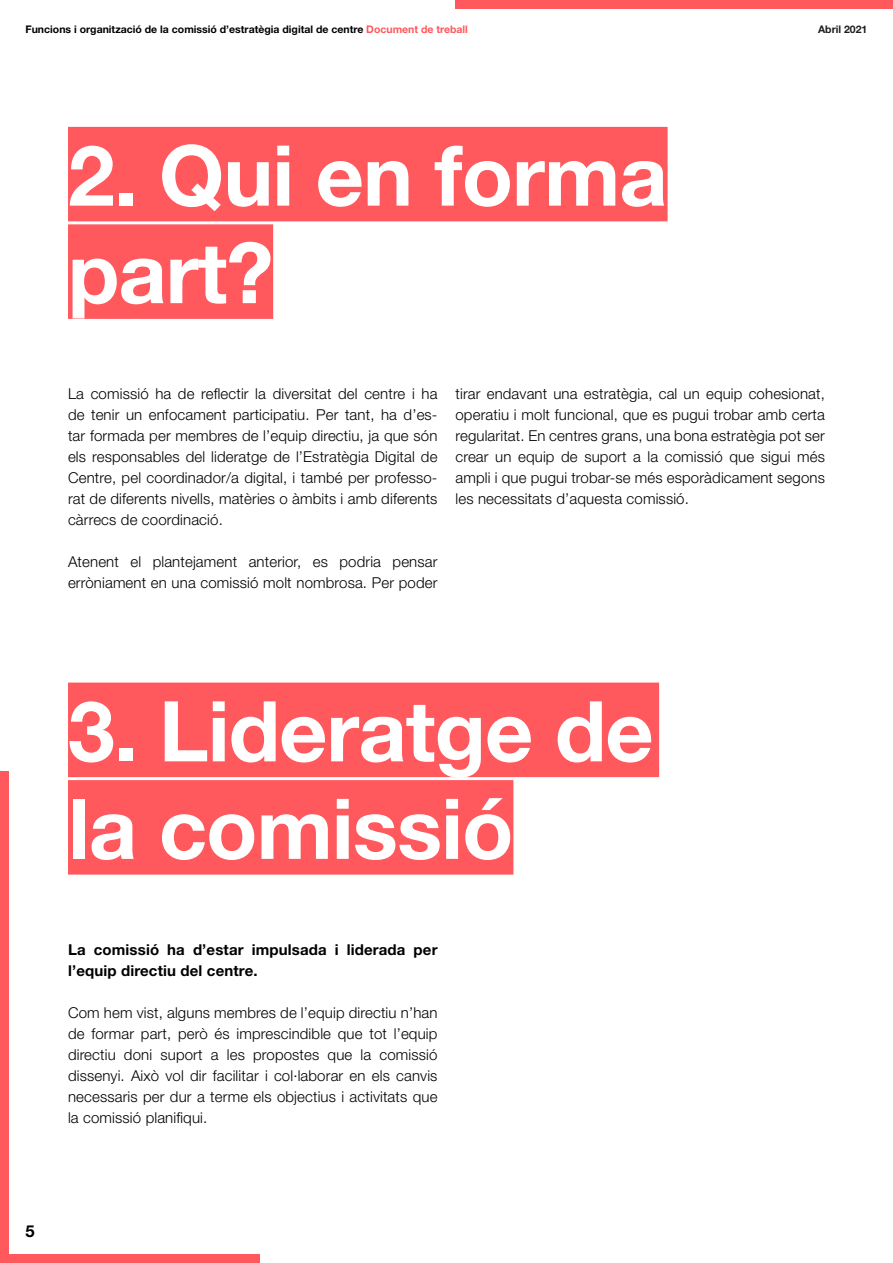
<style>
.page{position:relative;width:893px;height:1263px;background:#fff}
.page>*{position:absolute;margin:0;border:0;box-sizing:border-box;transform-origin:0 0}
.t1{font:700 84px/97.5px "Helvetica Neue LT Std";letter-spacing:-.01em;color:#fff}
.t2{font:700 16.5px "Helvetica Neue LT Std";color:#000}
.t3{font:300 15px/21px "Helvetica Neue LT Std";letter-spacing:.01em;color:#000;text-align:justify}
.t4{font:700 15px/21px "Helvetica Neue LT Std";letter-spacing:.01em;color:#000}
.t5{font:700 10.5px "Helvetica Neue LT Std";color:#000}
.t6{font:700 10.5px "Helvetica Neue LT Std";color:#1d1d1b}
.s1{color:#ff585d}
</style>
<div class="page">
<div style="left:455px;top:0;width:438px;height:9px;background:#ff585d"></div>
<div style="left:0;top:1254px;width:259px;height:9px;background:#ff585d"></div>
<div style="left:0;top:771px;width:9px;height:492px;background:#ff585d"></div>
<div style="left:68px;top:127px;width:600px;height:94px;background:#ff585d"></div>
<div style="left:68px;top:224px;width:205px;height:95px;background:#ff585d"></div>
<div style="left:68px;top:683px;width:591px;height:94px;background:#ff585d"></div>
<div style="left:68px;top:780px;width:445px;height:95px;background:#ff585d"></div>
<p class="t5" style="left:26px;top:23px;width:444px">Funcions i organització de la comissió d’estratègia digital de centre <span class="s1">Document de treball</span></p>
<p class="t6" style="left:818px;top:23px;width:51px">Abril 2021</p>
<h1 class="t1" style="left:68px;top:125px;width:601px">2. Qui en forma part?</h1>
<p class="t3" style="left:68px;top:383px;width:371px">La comissió ha de reflectir la diversitat del centre i ha de tenir un enfocament participatiu. Per tant, ha d’es&shy;tar formada per membres de l’equip directiu, ja que són els responsables del lideratge de l’Estratègia Digital de Centre, pel coordinador/a digital, i també per professo&shy;rat de diferents nivells, matèries o àmbits i amb diferents càrrecs de coordinació.</p>
<p class="t3" style="left:68px;top:551px;width:371px">Atenent el plantejament anterior, es podria pensar erròniament en una comissió molt nombrosa. Per poder</p>
<p class="t3" style="left:455px;top:383px;width:371px">tirar endavant una estratègia, cal un equip cohesionat, operatiu i molt funcional, que es pugui trobar amb certa regularitat. En centres grans, una bona estratègia pot ser crear un equip de suport a la comissió que sigui més ampli i que pugui trobar-se més esporàdicament segons les necessitats d’aquesta comissió.</p>
<h1 class="t1" style="left:68px;top:681px;width:587px">3. Lideratge de la comissió</h1>
<p class="t4" style="left:68px;top:938px;width:371px">La comissió ha d’estar impulsada i liderada per l’equip directiu del centre.</p>
<p class="t3" style="left:68px;top:1002px;width:371px">Com hem vist, alguns membres de l’equip directiu n’han de formar part, però és imprescindible que tot l’equip directiu doni suport a les propostes que la comissió dissenyi. Això vol dir facilitar i col·laborar en els canvis necessaris per dur a terme els objectius i activitats que la comissió planifiqui.</p>
<p class="t2" style="left:26px;top:1221px;width:11px">5</p>
</div>
